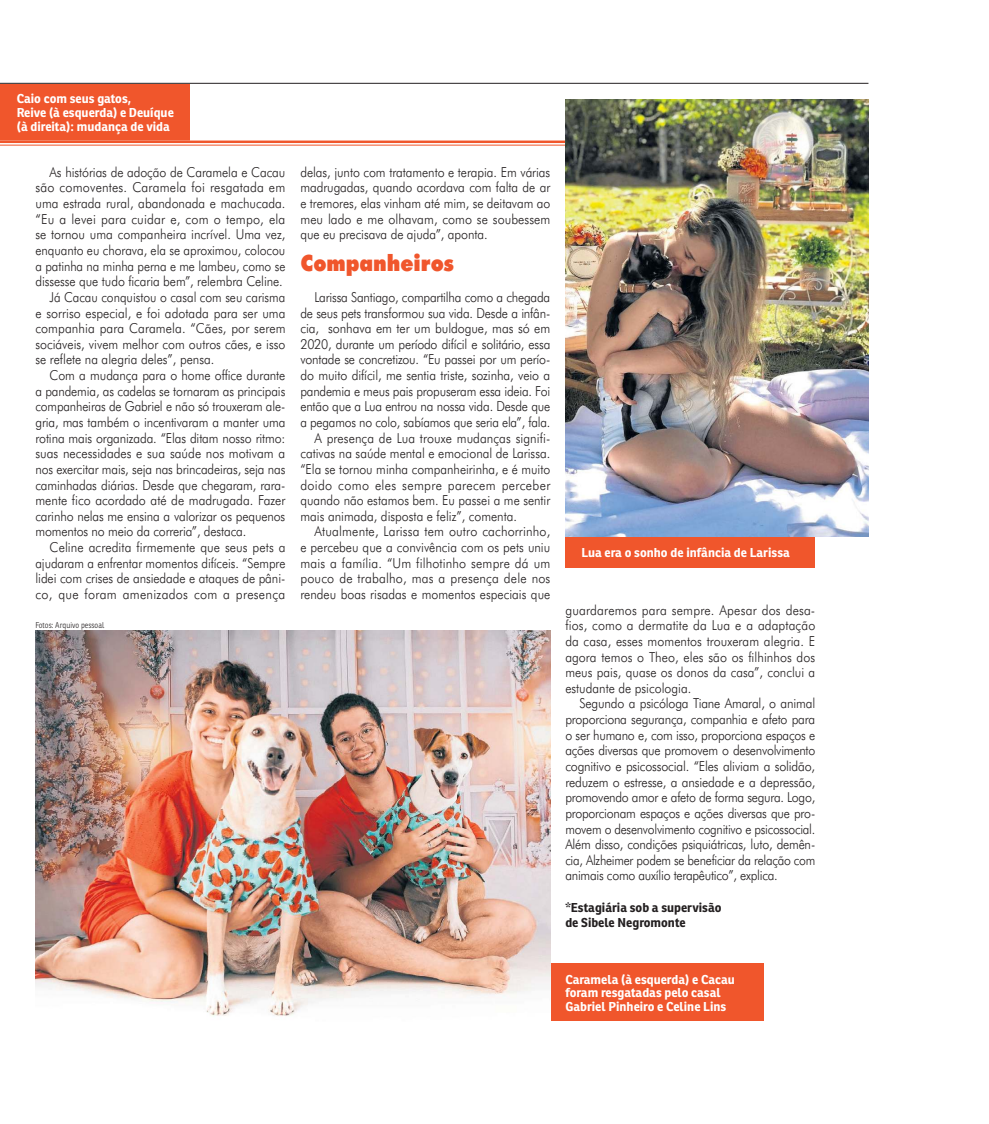
<style>
.page{position:relative;width:989px;height:1124px;background:#fff}
.page>*{position:absolute;margin:0;border:0;box-sizing:border-box;transform-origin:0 0}
.t1{font:900 22.5px "Futura BT";color:#f0562c;scale:.9 1}
.t2{font:300 13.75px/15.6px "Futura BT";letter-spacing:-.005em;color:#231f20;text-align:justify;scale:.9 1}
.t3{font:300 13.75px/15.6px "Futura BT";letter-spacing:-.005em;color:#231f20;text-align:justify;scale:.91 1}
.t4{font:300 13.75px "Futura BT";letter-spacing:-.005em;color:#231f20;scale:.89 1}
.t5{font:300 13.75px "Futura BT";letter-spacing:-.005em;color:#231f20;scale:.88 1}
.t6{font:300 13.75px "Futura BT";letter-spacing:.015em;color:#231f20;scale:.92 1}
.t7{font:300 13.75px "Futura BT";letter-spacing:.015em;color:#231f20;scale:.91 1}
.t8{font:300 13.75px "Futura BT";letter-spacing:.025em;color:#231f20;scale:.92 1}
.t9{font:300 13.75px "Futura BT";letter-spacing:.02em;color:#231f20;scale:.92 1}
.t10{font:700 12.5px/13.8px "Ronnia";color:#fff}
.t11{font:700 12.5px/15.6px "Ronnia";color:#231f20}
.t12{font:300 8.12px "Ronnia";color:#231f20;scale:.9 1}
</style>
<div class="page">
<div style="left:565px;top:520px;width:250px;height:48px;background:#f0562c"></div>
<div style="left:534px;top:963px;width:230px;height:57px;background:#f0562c"></div>
<div style="left:0;top:84px;width:189px;height:56px;background:#f0562c"></div>
<div style="left:0;top:140px;width:868px;height:5px;background:#fef8f6"></div>
<hr style="left:0;top:140px;width:868px;height:3px;background:#f0562c">
<hr style="left:0;top:145px;width:868px;height:1px;background:#f0562c">
<hr style="left:0;top:83px;width:868px;height:1px;background:#231f20">
<img style="left:35px;top:630px;width:515px;height:390px">
<img style="left:565px;top:99px;width:303px;height:437px">
<p class="t10" style="left:17px;top:93px;width:158px">Caio com seus gatos,<br>Reive (à esquerda) e Deuíque (à direita): mudança de vida</p>
<p class="t2" style="left:50px;top:165px;width:263px">As histórias de adoção de Caramela e Cacau</p>
<p class="t6" style="left:35px;top:182px;width:273px">são comoventes. Caramela foi resgatada em</p>
<p class="t2" style="left:35px;top:196px;width:279px">uma estrada rural, abandonada e machucada.</p>
<p class="t6" style="left:35px;top:213px;width:273px">“Eu a levei para cuidar e, com o tempo, ela</p>
<p class="t3" style="left:35px;top:228px;width:276px">se tornou uma companheira incrível. Uma vez,</p>
<p class="t4" style="left:35px;top:244px;width:282px">enquanto eu chorava, ela se aproximou, colocou</p>
<p class="t5" style="left:35px;top:260px;width:285px">a patinha na minha perna e me lambeu, como se</p>
<p class="t2" style="left:35px;top:274px;width:276px">dissesse que tudo ficaria bem”, relembra Celine.</p>
<p class="t5" style="left:50px;top:291px;width:269px">Já Cacau conquistou o casal com seu carisma</p>
<p class="t2" style="left:35px;top:306px;width:279px">e sorriso especial, e foi adotada para ser uma</p>
<p class="t3" style="left:35px;top:321px;width:276px">companhia para Caramela. “Cães, por serem</p>
<p class="t2" style="left:35px;top:337px;width:279px">sociáveis, vivem melhor com outros cães, e isso</p>
<p class="t2" style="left:35px;top:353px;width:200px">se reflete na alegria deles”, pensa.</p>
<p class="t2" style="left:50px;top:368px;width:263px">Com a mudança para o home office durante</p>
<p class="t4" style="left:35px;top:385px;width:282px">a pandemia, as cadelas se tornaram as principais</p>
<p class="t5" style="left:35px;top:401px;width:285px">companheiras de Gabriel e não só trouxeram ale-</p>
<p class="t2" style="left:35px;top:415px;width:279px">gria, mas também o incentivaram a manter uma</p>
<p class="t2" style="left:35px;top:431px;width:279px">rotina mais organizada. “Elas ditam nosso ritmo:</p>
<p class="t3" style="left:35px;top:446px;width:276px">suas necessidades e sua saúde nos motivam a</p>
<p class="t2" style="left:35px;top:462px;width:279px">nos exercitar mais, seja nas brincadeiras, seja nas</p>
<p class="t2" style="left:35px;top:478px;width:279px">caminhadas diárias. Desde que chegaram, rara-</p>
<p class="t3" style="left:35px;top:493px;width:276px">mente fico acordado até de madrugada. Fazer</p>
<p class="t2" style="left:35px;top:509px;width:279px">carinho nelas me ensina a valorizar os pequenos</p>
<p class="t2" style="left:35px;top:524px;width:236px">momentos no meio da correria”, destaca.</p>
<p class="t3" style="left:50px;top:540px;width:261px">Celine acredita firmemente que seus pets a</p>
<p class="t4" style="left:35px;top:557px;width:282px">ajudaram a enfrentar momentos difíceis. “Sempre</p>
<p class="t2" style="left:35px;top:571px;width:279px">lidei com crises de ansiedade e ataques de pâni-</p>
<p class="t9" style="left:35px;top:588px;width:273px">co, que foram amenizados com a presença</p>
<p class="t12" style="left:35px;top:622px;width:78px">Fotos: Arquivo pessoal</p>
<p class="t2" style="left:300px;top:165px;width:279px">delas, junto com tratamento e terapia. Em várias madrugadas, quando acordava com falta de ar e tremores, elas vinham até mim, se deitavam ao meu lado e me olhavam, como se soubessem que eu precisava de ajuda”, aponta.</p>
<h1 class="t1" style="left:300px;top:253px;width:172px">Companheiros</h1>
<p class="t2" style="left:314px;top:290px;width:263px">Larissa Santiago, compartilha como a chegada</p>
<p class="t2" style="left:300px;top:306px;width:279px">de seus pets transformou sua vida. Desde a infân-</p>
<p class="t3" style="left:300px;top:321px;width:276px">cia, sonhava em ter um buldogue, mas só em</p>
<p class="t2" style="left:300px;top:337px;width:279px">2020, durante um período difícil e solitário, essa</p>
<p class="t2" style="left:300px;top:353px;width:279px">vontade se concretizou. “Eu passei por um perío-</p>
<p class="t3" style="left:300px;top:368px;width:276px">do muito difícil, me sentia triste, sozinha, veio a</p>
<p class="t2" style="left:300px;top:384px;width:279px">pandemia e meus pais propuseram essa ideia. Foi</p>
<p class="t2" style="left:300px;top:399px;width:279px">então que a Lua entrou na nossa vida. Desde que</p>
<p class="t4" style="left:300px;top:416px;width:282px">a pegamos no colo, sabíamos que seria ela”, fala.</p>
<p class="t3" style="left:314px;top:431px;width:260px">A presença de Lua trouxe mudanças signifi-</p>
<p class="t2" style="left:300px;top:446px;width:279px">cativas na saúde mental e emocional de Larissa.</p>
<p class="t4" style="left:300px;top:463px;width:282px">“Ela se tornou minha companheirinha, e é muito</p>
<p class="t8" style="left:300px;top:479px;width:273px">doido como eles sempre parecem perceber</p>
<p class="t2" style="left:300px;top:493px;width:279px">quando não estamos bem. Eu passei a me sentir</p>
<p class="t2" style="left:300px;top:509px;width:242px">mais animada, disposta e feliz”, comenta.</p>
<p class="t3" style="left:314px;top:524px;width:260px">Atualmente, Larissa tem outro cachorrinho,</p>
<p class="t2" style="left:300px;top:540px;width:279px">e percebeu que a convivência com os pets uniu</p>
<p class="t3" style="left:300px;top:556px;width:276px">mais a família. “Um filhotinho sempre dá um</p>
<p class="t7" style="left:300px;top:572px;width:276px">pouco de trabalho, mas a presença dele nos</p>
<p class="t2" style="left:300px;top:587px;width:279px">rendeu boas risadas e momentos especiais que</p>
<p class="t10" style="left:581px;top:546px;width:210px">Lua era o sonho de infância de Larissa</p>
<p class="t3" style="left:565px;top:603px;width:276px">guardaremos para sempre. Apesar dos desa&shy;fios, como a dermatite da Lua e a adaptação da casa, esses momentos trouxeram alegria. E agora temos o Theo, eles são os filhinhos dos meus pais, quase os donos da casa”, conclui a estudante de psicologia.</p>
<p class="t3" style="left:565px;top:696px;width:276px;text-indent:14px">Segundo a psicóloga Tiane Amaral, o animal proporciona segurança, companhia e afeto para o ser humano e, com isso, proporciona espaços e ações diversas que promovem o desenvolvimento cognitivo e psicossocial. “Eles aliviam a solidão, reduzem o estresse, a ansiedade e a depressão, promovendo amor e afeto de forma segura. Logo, proporcionam espaços e ações diversas que pro&shy;movem o desenvolvimento cognitivo e psicossocial.<br>Além disso, condições psiquiátricas, luto, demên&shy;cia, Alzheimer podem se beneficiar da relação com animais como auxílio terapêutico”, explica.</p>
<p class="t11" style="left:565px;top:900px;width:158px">*Estagiária sob a supervisão de Sibele Negromonte</p>
<p class="t10" style="left:565px;top:973px;width:171px">Caramela (à esquerda) e Cacau foram resgatadas pelo casal<br>Gabriel Pinheiro e Celine Lins</p>
</div>
